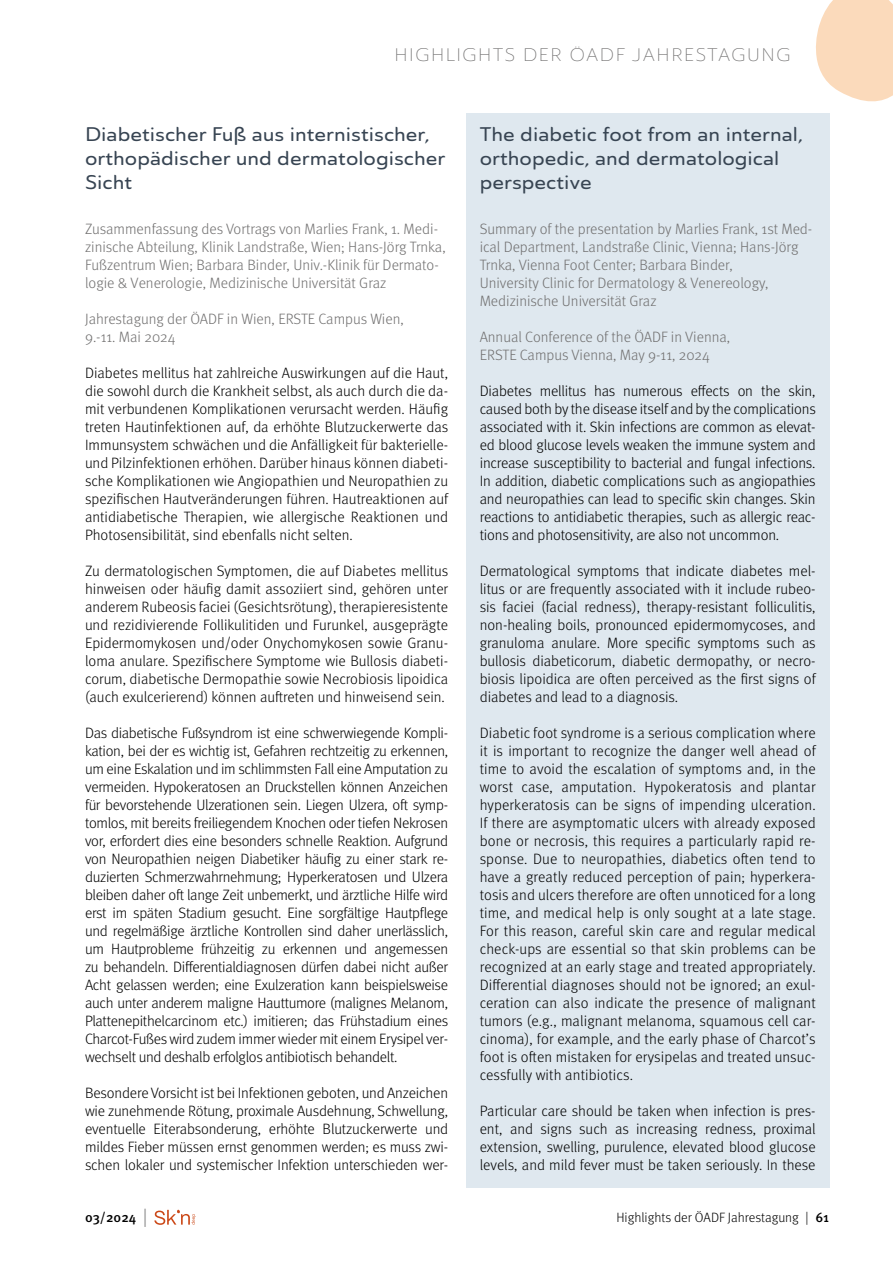
<style>
.page{position:relative;width:893px;height:1263px;background:#fff}
.page>*{position:absolute;margin:0;border:0;box-sizing:border-box;transform-origin:0 0}
.Text{font:500 expanded 19.5px/24px "Ainslie Sans";color:#384553}
.Beitragstitel_ENG{font:500 expanded 19.5px/24px "Ainslie Sans";color:#384553}
.t1{font:300 expanded 18px "Ainslie Sans";letter-spacing:.05em;color:#706f6f}
.Text-2{font:300 15px/18px "Meta Pro";letter-spacing:-.01em;color:#000;text-align:justify}
.Text_ENG{font:300 15px/18px "Meta Pro";color:#000;text-align:justify}
.Trailer_ENG{font:300 15px/18px "Meta Pro";color:#706f6f}
.Text-3{font:300 15px/18px "Meta Pro";color:#706f6f}
.t2{font:300 13.5px "Meta Pro";color:#000}
.t3{font:500 13.5px "Meta Pro";color:#000}
.s1{font-weight:300;font-size:18.9px;color:#706f6f}
.s2{font-weight:500}
</style>
<div class="page">
<div style="left:466px;top:114px;width:363px;height:1074px;background:#dfe8ef"></div>
<svg style="left:816px;top:0;width:77px;height:102px;background:#fbdec3"></svg>
<svg style="left:154px;top:1210px;width:42px;height:15px"></svg>
<p class="t1" style="left:394px;top:44px;width:353px">HIGH LIGHTS DER ÖADF JAH RESTAGUNG</p>
<p class="Text" style="left:85px;top:122px;width:362px">Diabetischer Fuß aus internistischer, orthopädischer und dermatologischer<br>Sicht</p>
<p class="Text-3" style="left:85px;top:219px;width:362px">Zusammenfassung des Vortrags von Marlies Frank, 1. Medi&shy;zinische Abteilung, Klinik Landstraße, Wien; Hans-Jörg Trnka, Fußzentrum Wien; Barbara Binder, Univ.-Klinik für Dermato&shy;logie &amp; Venerologie, Medizinische Universität Graz</p>
<p class="Text-3" style="left:85px;top:309px;width:320px">Jahrestagung der ÖADF in Wien, ERSTE Campus Wien,<br>9.-11. Mai 2024</p>
<p class="Text-2" style="left:85px;top:363px;width:365px">Diabetes mellitus hat zahlreiche Auswirkungen auf die Haut, die sowohl durch die Krankheit selbst, als auch durch die da&shy;mit verbundenen Komplikationen verursacht werden. Häufig treten Hautinfektionen auf, da erhöhte Blutzuckerwerte das Immunsystem schwächen und die Anfälligkeit für bakterielle&shy;und Pilzinfektionen erhöhen. Darüber hinaus können diabeti&shy;sche Komplikationen wie Angiopathien und Neuropathien zu spezifischen Hautveränderungen führen. Hautreaktionen auf antidiabetische Therapien, wie allergische Reaktionen und Photosensibilität, sind ebenfalls nicht selten.</p>
<p class="Text-2" style="left:85px;top:561px;width:365px">Zu dermatologischen Symptomen, die auf Diabetes mellitus hinweisen oder häufig damit assoziiert sind, gehören unter anderem Rubeosis faciei (Gesichtsrötung), therapieresistente und rezidivierende Follikulitiden und Furunkel, ausgeprägte Epidermomykosen und/oder Onychomykosen sowie Granu&shy;loma anulare. Spezifischere Symptome wie Bullosis diabeti&shy;corum, diabetische Dermopathie sowie Necrobiosis lipoidica (auch exulcerierend) können auftreten und hinweisend sein.</p>
<p class="Text-2" style="left:85px;top:723px;width:365px">Das diabetische Fußsyndrom ist eine schwerwiegende Kompli&shy;kation, bei der es wichtig ist, Gefahren rechtzeitig zu erkennen, um eine Eskalation und im schlimmsten Fall eine Amputation zu vermeiden. Hypokeratosen an Druckstellen können Anzeichen für bevorstehende Ulzerationen sein. Liegen Ulzera, oft symp&shy;tomlos, mit bereits freiliegendem Knochen oder tiefen Nekrosen vor, erfordert dies eine besonders schnelle Reaktion. Aufgrund von Neuropathien neigen Diabetiker häufig zu einer stark re&shy;duzierten Schmerzwahrnehmung; Hyperkeratosen und Ulzera bleiben daher oft lange Zeit unbemerkt, und ärztliche Hilfe wird erst im späten Stadium gesucht. Eine sorgfältige Hautpflege und regelmäßige ärztliche Kontrollen sind daher unerlässlich, um Hautprobleme frühzeitig zu erkennen und angemessen zu behandeln. Differentialdiagnosen dürfen dabei nicht außer Acht gelassen werden; eine Exulzeration kann beispielsweise auch unter anderem maligne Hauttumore (malignes Melanom, Plattenepithelcarcinom etc.) imitieren; das Frühstadium eines Charcot-Fußes wird zudem immer wieder mit einem Erysipel ver&shy;wechselt und deshalb erfolglos antibiotisch behandelt.</p>
<p class="Text-2" style="left:85px;top:1083px;width:365px">Besondere Vorsicht ist bei Infektionen geboten, und Anzeichen wie zunehmende Rötung, proximale Ausdehnung, Schwellung, eventuelle Eiterabsonderung, erhöhte Blutzuckerwerte und mildes Fieber müssen ernst genommen werden; es muss zwi&shy;schen lokaler und systemischer Infektion unterschieden wer-</p>
<p class="t3" style="left:85px;top:1206px;width:64px">03/2024 <span class="s1">|</span></p>
<p class="Beitragstitel_ENG" style="left:480px;top:122px;width:325px">The diabetic foot from an internal, orthopedic, and dermatological perspective</p>
<p class="Trailer_ENG" style="left:480px;top:219px;width:334px">Summary of the presentation by Marlies Frank, 1st Med&shy;ical Department, Landstraße Clinic, Vienna; Hans-Jörg Trnka, Vienna Foot Center; Barbara Binder,<br>University Clinic for Dermatology &amp; Venereology, Medizinische Universität Graz</p>
<p class="Trailer_ENG" style="left:480px;top:327px;width:252px">Annual Conference of the ÖADF in Vienna,<br>ERSTE Campus Vienna, May 9-11, 2024</p>
<p class="Text_ENG" style="left:480px;top:381px;width:338px">Diabetes mellitus has numerous effects on the skin, caused both by the disease itself and by the complications associated with it. Skin infections are common as elevat&shy;ed blood glucose levels weaken the immune system and increase susceptibility to bacterial and fungal infections.<br>In addition, diabetic complications such as angiopathies and neuropathies can lead to specific skin changes. Skin reactions to antidiabetic therapies, such as allergic reac&shy;tions and photosensitivity, are also not uncommon.</p>
<p class="Text_ENG" style="left:480px;top:561px;width:338px">Dermatological symptoms that indicate diabetes mel&shy;litus or are frequently associated with it include rubeo&shy;sis faciei (facial redness), therapy-resistant folliculitis, non-healing boils, pronounced epidermomycoses, and granuloma anulare. More specific symptoms such as bullosis diabeticorum, diabetic dermopathy, or necro&shy;biosis lipoidica are often perceived as the first signs of diabetes and lead to a diagnosis.</p>
<p class="Text_ENG" style="left:480px;top:723px;width:338px">Diabetic foot syndrome is a serious complication where it is important to recognize the danger well ahead of time to avoid the escalation of symptoms and, in the worst case, amputation. Hypokeratosis and plantar hyperkeratosis can be signs of impending ulceration.<br>If there are asymptomatic ulcers with already exposed bone or necrosis, this requires a particularly rapid re&shy;sponse. Due to neuropathies, diabetics often tend to have a greatly reduced perception of pain; hyperkera&shy;tosis and ulcers therefore are often unnoticed for a long time, and medical help is only sought at a late stage.<br>For this reason, careful skin care and regular medical check-ups are essential so that skin problems can be recognized at an early stage and treated appropriately.<br>Differential diagnoses should not be ignored; an exul&shy;ceration can also indicate the presence of malignant tumors (e.g., malignant melanoma, squamous cell car&shy;cinoma), for example, and the early phase of Charcot’s foot is often mistaken for erysipelas and treated unsuc&shy;cessfully with antibiotics.</p>
<p class="Text_ENG" style="left:480px;top:1101px;width:338px">Particular care should be taken when infection is pres&shy;ent, and signs such as increasing redness, proximal extension, swelling, purulence, elevated blood glucose levels, and mild fever must be taken seriously. In these</p>
<p class="t2" style="left:616px;top:1208px;width:214px">Highlights der ÖADF Jahrestagung | <span class="s2">61</span></p>
</div>
